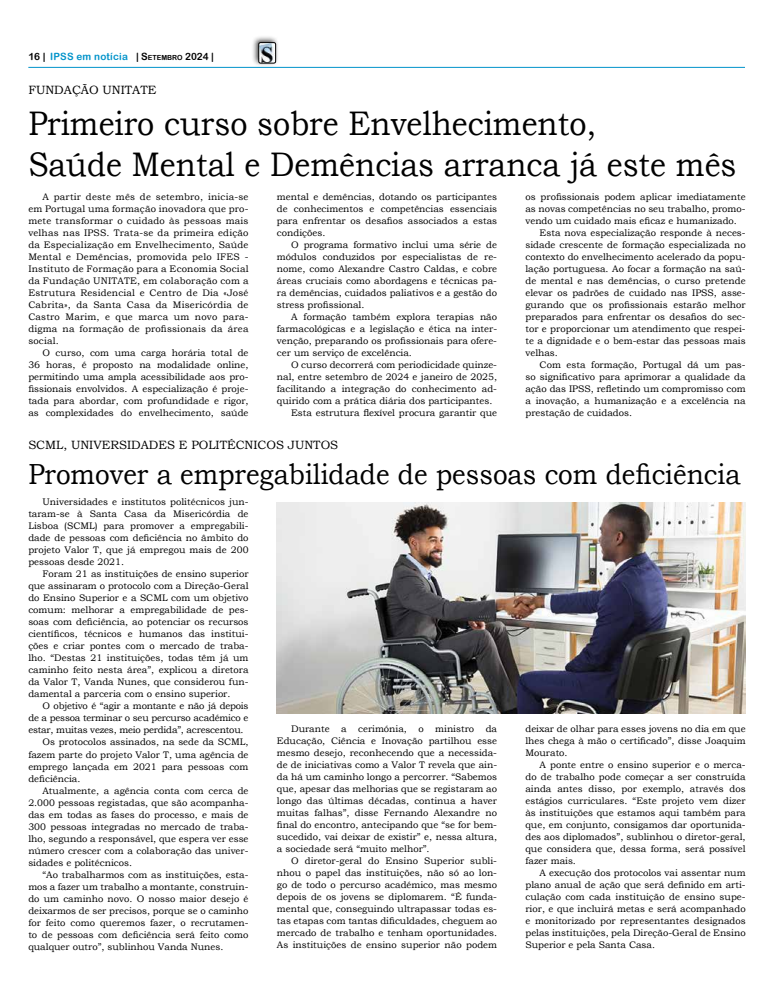
<style>
.page{position:relative;width:774px;height:993px;background:#fff}
.page>*{position:absolute;margin:0;border:0;box-sizing:border-box;transform-origin:0 0}
.t1{font:34px/40.8px "Bookman Old Style";color:#000;scale:.9 1}
.t2{font:29px "Bookman Old Style";color:#000;scale:.9 1}
.t3{font:12px "Bookman Old Style";color:#000}
.t4{font:10px "Arial Rounded MT Bold";letter-spacing:.02em;color:#0093ca}
.t5{font:9.5px/12px "Bookman Old Style";color:#000;text-align:justify}
.t6{font:9.5px "Bookman Old Style";letter-spacing:-.02em;color:#000}
.s1{color:#000}
.s2{font-size:7px;color:#000}
</style>
<div class="page">
<div style="left:251px;top:35px;width:28px;height:31px;background:#000;opacity:.75"></div>
<img style="left:259px;top:43px;width:17px;height:20px">
<div style="left:259px;top:43px;width:17px;height:20px;border:1px solid #000;border-radius:2px"></div>
<hr style="left:28px;top:67px;width:717px;height:1px;background:#0093ca">
<img style="left:277px;top:502px;width:469px;height:211px">
<p class="t4" style="left:28px;top:51px;width:187px"><span class="s1">16 |</span> IPSS em notícia <span class="s1">| S</span><span class="s2">ETEMBRO</span> <span class="s1">2024</span> <span class="s1">|</span></p>
<p class="t3" style="left:28px;top:82px;width:130px">FUNDAÇÃO UNITATE</p>
<h1 class="t1" style="left:28px;top:103px;width:788px">Primeiro curso sobre Envelhecimento,<br>Saúde Mental e Demências arranca já este mês</h1>
<p class="t5" style="left:28px;top:191px;width:222px;text-indent:14px">A partir deste mês de setembro, inicia-se em Portugal uma formação inovadora que pro&shy;mete transformar o cuidado às pessoas mais velhas nas IPSS. Trata-se da primeira edição da Especialização em Envelhecimento, Saúde Mental e Demências, promovida pelo IFES - Instituto de Formação para a Economia Social da Fundação UNITATE, em colaboração com a Estrutura Residencial e Centro de Dia «José Cabrita», da Santa Casa da Misericórdia de Castro Marim, e que marca um novo para&shy;digma na formação de profissionais da área social.</p>
<p class="t5" style="left:28px;top:347px;width:222px;text-indent:14px">O curso, com uma carga horária total de 36 horas, é proposto na modalidade online, permitindo uma ampla acessibilidade aos pro&shy;fissionais envolvidos. A especialização é proje&shy;tada para abordar, com profundidade e rigor, as complexidades do envelhecimento, saúde</p>
<p class="t5" style="left:277px;top:191px;width:222px">mental e demências, dotando os participantes de conhecimentos e competências essenciais para enfrentar os desafios associados a estas condições.</p>
<p class="t5" style="left:277px;top:239px;width:222px;text-indent:14px">O programa formativo inclui uma série de módulos conduzidos por especialistas de re&shy;nome, como Alexandre Castro Caldas, e cobre áreas cruciais como abordagens e técnicas pa&shy;ra demências, cuidados paliativos e a gestão do stress profissional.</p>
<p class="t5" style="left:277px;top:311px;width:222px;text-indent:14px">A formação também explora terapias não farmacológicas e a legislação e ética na inter&shy;venção, preparando os profissionais para ofere&shy;cer um serviço de excelência.</p>
<p class="t5" style="left:291px;top:359px;width:208px">O curso decorrerá com periodicidade quinze-</p>
<p class="t5" style="left:277px;top:371px;width:222px">nal, entre setembro de 2024 e janeiro de 2025,</p>
<p class="t5" style="left:277px;top:383px;width:222px">facilitando a integração do conhecimento ad-</p>
<p class="t5" style="left:277px;top:395px;width:217px">quirido com a prática diária dos participantes.</p>
<p class="t5" style="left:291px;top:407px;width:207px">Esta estrutura flexível procura garantir que</p>
<p class="t5" style="left:525px;top:191px;width:222px">os profissionais podem aplicar imediatamente</p>
<p class="t5" style="left:525px;top:203px;width:222px">as novas competências no seu trabalho, promo-</p>
<p class="t5" style="left:525px;top:215px;width:213px">vendo um cuidado mais eficaz e humanizado.</p>
<p class="t5" style="left:540px;top:227px;width:208px">Esta nova especialização responde à neces-</p>
<p class="t5" style="left:525px;top:239px;width:222px">sidade crescente de formação especializada no</p>
<p class="t5" style="left:525px;top:251px;width:222px">contexto do envelhecimento acelerado da popu-</p>
<p class="t5" style="left:525px;top:263px;width:222px">lação portuguesa. Ao focar a formação na saú-</p>
<p class="t5" style="left:525px;top:275px;width:222px">de mental e nas demências, o curso pretende</p>
<p class="t5" style="left:525px;top:287px;width:222px">elevar os padrões de cuidado nas IPSS, asse-</p>
<p class="t5" style="left:525px;top:299px;width:222px">gurando que os profissionais estarão melhor</p>
<p class="t5" style="left:525px;top:311px;width:222px">preparados para enfrentar os desafios do sec-</p>
<p class="t5" style="left:525px;top:323px;width:222px">tor e proporcionar um atendimento que respei-</p>
<p class="t5" style="left:525px;top:335px;width:222px">te a dignidade e o bem-estar das pessoas mais</p>
<p class="t5" style="left:525px;top:347px;width:34px">velhas.</p>
<p class="t5" style="left:540px;top:359px;width:207px">Com esta formação, Portugal dá um pas-</p>
<p class="t5" style="left:525px;top:371px;width:222px">so significativo para aprimorar a qualidade da</p>
<p class="t5" style="left:525px;top:383px;width:222px">ação das IPSS, refletindo um compromisso com</p>
<p class="t5" style="left:525px;top:395px;width:222px">a inovação, a humanização e a excelência na</p>
<p class="t5" style="left:525px;top:407px;width:108px">prestação de cuidados.</p>
<p class="t3" style="left:28px;top:437px;width:311px">SCML, UNIVERSIDADES E POLITÉCNICOS JUNTOS</p>
<h2 class="t2" style="left:28px;top:455px;width:793px">Promover a empregabilidade de pessoas com deficiência</h2>
<p class="t5" style="left:28px;top:496px;width:222px;text-indent:14px">Universidades e institutos politécnicos jun&shy;taram-se à Santa Casa da Misericórdia de Lisboa (SCML) para promover a empregabili&shy;dade de pessoas com deficiência no âmbito do projeto Valor T, que já empregou mais de 200 pessoas desde 2021.</p>
<p class="t5" style="left:28px;top:568px;width:222px;text-indent:14px">Foram 21 as instituições de ensino superior que assinaram o protocolo com a Direção-Geral do Ensino Superior e a SCML com um objetivo comum: melhorar a empregabilidade de pes&shy;soas com deficiência, ao potenciar os recursos científicos, técnicos e humanos das institui&shy;ções e criar pontes com o mercado de traba&shy;lho. “Destas 21 instituições, todas têm já um caminho feito nesta área”, explicou a diretora da Valor T, Vanda Nunes, que considerou fun&shy;damental a parceria com o ensino superior.</p>
<p class="t6" style="left:43px;top:699px;width:208px">O objetivo é “agir a montante e não já depois</p>
<p class="t6" style="left:28px;top:711px;width:222px">de a pessoa terminar o seu percurso académico e</p>
<p class="t6" style="left:28px;top:723px;width:217px">estar, muitas vezes, meio perdida”, acrescentou.</p>
<p class="t5" style="left:43px;top:736px;width:207px">Os protocolos assinados, na sede da SCML,</p>
<p class="t5" style="left:28px;top:748px;width:222px">fazem parte do projeto Valor T, uma agência de</p>
<p class="t5" style="left:28px;top:760px;width:222px">emprego lançada em 2021 para pessoas com</p>
<p class="t5" style="left:28px;top:772px;width:54px">deficiência.</p>
<p class="t5" style="left:43px;top:784px;width:208px">Atualmente, a agência conta com cerca de</p>
<p class="t5" style="left:28px;top:796px;width:222px">2.000 pessoas registadas, que são acompanha-</p>
<p class="t5" style="left:28px;top:808px;width:222px">das em todas as fases do processo, e mais de</p>
<p class="t5" style="left:28px;top:820px;width:222px">300 pessoas integradas no mercado de traba-</p>
<p class="t5" style="left:28px;top:832px;width:222px">lho, segundo a responsável, que espera ver esse</p>
<p class="t5" style="left:28px;top:844px;width:222px">número crescer com a colaboração das univer-</p>
<p class="t5" style="left:28px;top:856px;width:105px">sidades e politécnicos.</p>
<p class="t5" style="left:43px;top:868px;width:208px">“Ao trabalharmos com as instituições, esta-</p>
<p class="t5" style="left:28px;top:880px;width:222px">mos a fazer um trabalho a montante, construin-</p>
<p class="t5" style="left:28px;top:892px;width:222px">do um caminho novo. O nosso maior desejo é</p>
<p class="t5" style="left:28px;top:904px;width:222px">deixarmos de ser precisos, porque se o caminho</p>
<p class="t5" style="left:28px;top:916px;width:222px">for feito como queremos fazer, o recrutamen-</p>
<p class="t5" style="left:28px;top:928px;width:222px">to de pessoas com deficiência será feito como</p>
<p class="t5" style="left:28px;top:940px;width:197px">qualquer outro”, sublinhou Vanda Nunes.</p>
<p class="t5" style="left:277px;top:722px;width:222px;text-indent:14px">Durante a cerimónia, o ministro da Educação, Ciência e Inovação partilhou esse mesmo desejo, reconhecendo que a necessida&shy;de de iniciativas como a Valor T revela que ain&shy;da há um caminho longo a percorrer. “Sabemos que, apesar das melhorias que se registaram ao longo das últimas décadas, continua a haver muitas falhas”, disse Fernando Alexandre no final do encontro, antecipando que “se for bem&shy;sucedido, vai deixar de existir” e, nessa altura, a sociedade será “muito melhor”.</p>
<p class="t5" style="left:277px;top:854px;width:222px;text-indent:14px">O diretor-geral do Ensino Superior subli&shy;nhou o papel das instituições, não só ao lon&shy;go de todo o percurso académico, mas mesmo depois de os jovens se diplomarem. “É funda&shy;mental que, conseguindo ultrapassar todas es&shy;tas etapas com tantas dificuldades, cheguem ao mercado de trabalho e tenham oportunidades.<br>As instituições de ensino superior não podem</p>
<p class="t5" style="left:525px;top:722px;width:222px">deixar de olhar para esses jovens no dia em que lhes chega à mão o certificado”, disse Joaquim Mourato.</p>
<p class="t5" style="left:525px;top:758px;width:222px;text-indent:14px">A ponte entre o ensino superior e o merca&shy;do de trabalho pode começar a ser construída ainda antes disso, por exemplo, através dos estágios curriculares. “Este projeto vem dizer às instituições que estamos aqui também para que, em conjunto, consigamos dar oportunida&shy;des aos diplomados”, sublinhou o diretor-geral, que considera que, dessa forma, será possível fazer mais.</p>
<p class="t5" style="left:525px;top:866px;width:222px;text-indent:14px">A execução dos protocolos vai assentar num plano anual de ação que será definido em arti&shy;culação com cada instituição de ensino supe&shy;rior, e que incluirá metas e será acompanhado e monitorizado por representantes designados pelas instituições, pela Direção-Geral de Ensino Superior e pela Santa Casa.</p>
</div>
